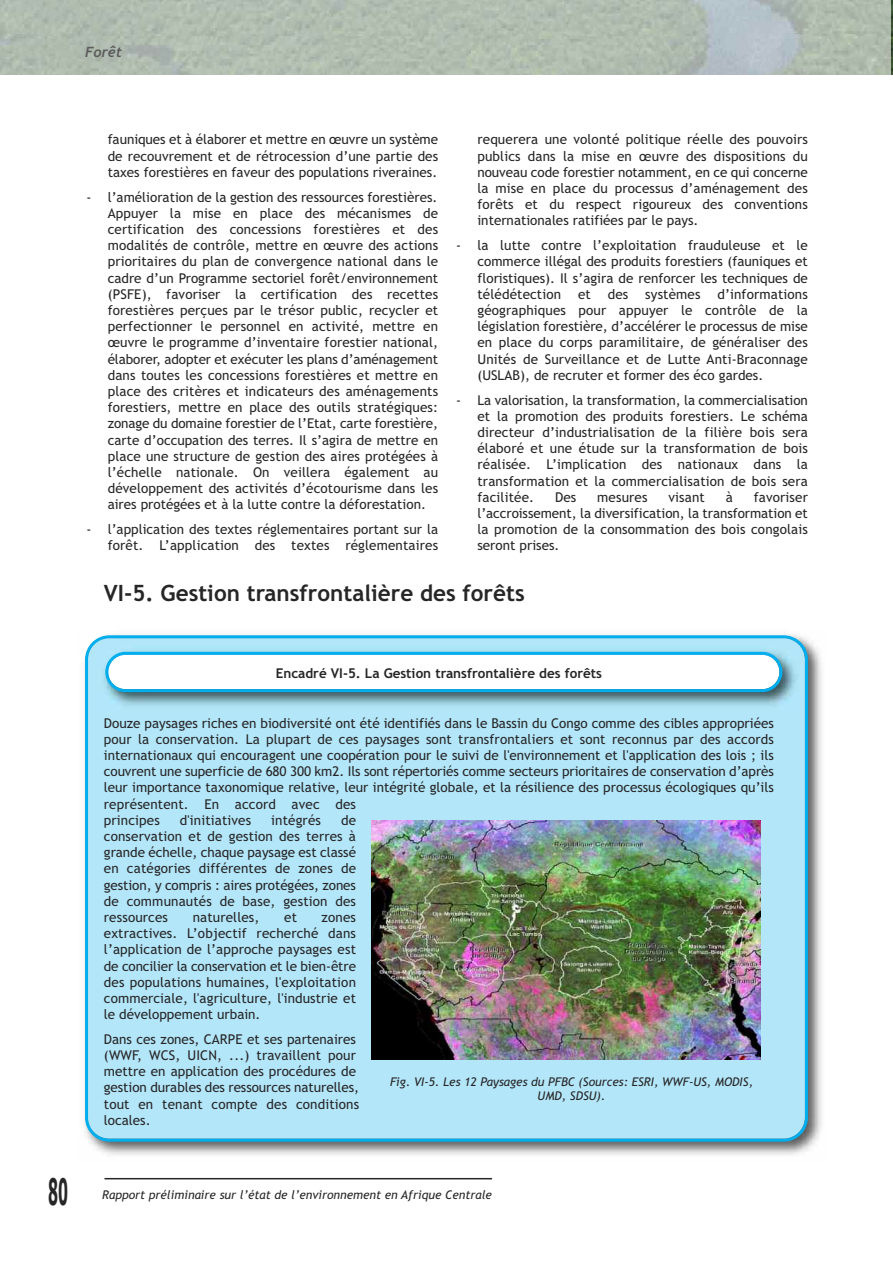
<style>
.page{position:relative;width:893px;height:1263px;background:#fff}
.page>*{position:absolute;margin:0;border:0;box-sizing:border-box;transform-origin:0 0}
.t1{font:700 36.75px "Verdana";color:#272627;scale:.38 1}
.t2{font:700 22.5px "Trebuchet MS";color:#272627}
.t3{font:italic 700 14.25px "Trebuchet";color:#5d5c5d}
.t4{font:13.5px/16.2px "Trebuchet MS";color:#272627;text-align:justify}
.t5{font:700 13.5px "Trebuchet MS";color:#272627}
.t6{font:italic 12px/14.4px "Trebuchet MS";color:#272627;text-align:center}
</style>
<div class="page">
<img style="left:0;top:0;width:891px;height:75px">
<hr style="left:104px;top:1178px;width:388px;height:1px;background:#272627">
<img style="left:84px;top:634px;width:738px;height:521px">
<div style="left:85px;top:635px;width:723px;height:507px;background:#b3e6f9"></div>
<img style="left:98px;top:645px;width:704px;height:66px">
<svg style="left:799px;top:645px;width:3px;height:4px"></svg>
<svg style="left:105px;top:652px;width:677px;height:40px"></svg>
<img style="left:371px;top:821px;width:390px;height:238px">
<p class="t3" style="left:85px;top:44px;width:39px">Forêt</p>
<p class="t4" style="left:108px;top:132px;width:332px">fauniques et à élaborer et mettre en œuvre un système de recouvrement et de rétrocession d’une partie des taxes forestières en faveur des populations riveraines.</p>
<p class="t4" style="left:108px;top:189px;width:332px;text-indent:-21px">- l’amélioration de la gestion des ressources forestières.<br>Appuyer la mise en place des mécanismes de certification des concessions forestières et des modalités de contrôle, mettre en œuvre des actions prioritaires du plan de convergence national dans le cadre d’un Programme sectoriel forêt/environnement (PSFE), favoriser la certification des recettes forestières perçues par le trésor public, recycler et perfectionner le personnel en activité, mettre en œuvre le programme d’inventaire forestier national, élaborer, adopter et exécuter les plans d’aménagement dans toutes les concessions forestières et mettre en place des critères et indicateurs des aménagements forestiers, mettre en place des outils stratégiques: zonage du domaine forestier de l’Etat, carte forestière, carte d’occupation des terres. Il s’agira de mettre en place une structure de gestion des aires protégées à l’échelle nationale. On veillera également au développement des activités d’écotourisme dans les aires protégées et à la lutte contre la déforestation.</p>
<p class="t4" style="left:86px;top:521px;width:353px;text-align:right">- l’application des textes réglementaires portant sur la forêt. L’application des textes réglementaires</p>
<p class="t4" style="left:477px;top:132px;width:332px">requerera une volonté politique réelle des pouvoirs publics dans la mise en œuvre des dispositions du nouveau code forestier notamment, en ce qui concerne la mise en place du processus d’aménagement des forêts et du respect rigoureux des conventions internationales ratifiées par le pays.</p>
<p class="t4" style="left:477px;top:237px;width:332px;text-indent:-21px">- la lutte contre l’exploitation frauduleuse et le commerce illégal des produits forestiers (fauniques et floristiques). Il s’agira de renforcer les techniques de télédétection et des systèmes d’informations géographiques pour appuyer le contrôle de la législation forestière, d’accélérer le processus de mise en place du corps paramilitaire, de généraliser des Unités de Surveillance et de Lutte Anti-Braconnage (USLAB), de recruter et former des éco gardes.</p>
<p class="t4" style="left:477px;top:392px;width:332px;text-indent:-21px">- La valorisation, la transformation, la commercialisation et la promotion des produits forestiers. Le schéma directeur d’industrialisation de la filière bois sera élaboré et une étude sur la transformation de bois réalisée. L’implication des nationaux dans la transformation et la commercialisation de bois sera facilitée.</p>
<p class="t4" style="left:555px;top:489px;width:23px">Des</p>
<p class="t4" style="left:597px;top:489px;width:52px">mesures</p>
<p class="t4" style="left:668px;top:489px;width:38px">visant</p>
<p class="t4" style="left:726px;top:489px;width:9px">à</p>
<p class="t4" style="left:477px;top:489px;width:332px;text-indent:276px">favoriser l’accroissement, la diversification, la transformation et la promotion de la consommation des bois congolais seront prises.</p>
<h2 class="t2" style="left:104px;top:580px;width:422px">VI-5. Gestion transfrontalière des forêts</h2>
<h1 class="t1" style="left:48px;top:1170px;width:54px">80</h1>
<p class="t5" style="left:276px;top:665px;width:328px">Encadré VI-5. La Gestion transfrontalière des forêts</p>
<p class="t4" style="left:104px;top:715px;width:671px;text-align:left">Douze paysages riches en biodiversité ont été identifiés dans le Bassin du Congo comme des cibles appropriées pour la conservation. La plupart de ces paysages sont transfrontaliers et sont reconnus par des accords internationaux qui encouragent une coopération pour le suivi de l'environnement et l'application des lois ; ils couvrent une superficie de 680 300 km2. Ils sont répertoriés comme secteurs prioritaires de conservation d’après leur importance taxonomique relative, leur intégrité globale, et la résilience des processus écologiques qu’ils représentent. En accord avec des<br>principes</p>
<p class="t4" style="left:180px;top:812px;width:73px">d'initiatives</p>
<p class="t4" style="left:271px;top:812px;width:51px">intégrés</p>
<p class="t4" style="left:104px;top:812px;width:254px;text-indent:237px">de conservation et de gestion des terres à grande échelle, chaque paysage est classé en catégories différentes de zones de gestion, y compris : aires protégées, zones de communautés de base, gestion des ressources</p>
<p class="t4" style="left:193px;top:909px;width:68px">naturelles,</p>
<p class="t4" style="left:284px;top:909px;width:14px">et</p>
<p class="t4" style="left:104px;top:909px;width:254px;text-indent:218px">zones extractives. L’objectif recherché dans l’application de l’approche paysages est de concilier la conservation et le bien-être des populations humaines, l'exploitation commerciale, l'agriculture, l'industrie et le développement urbain.</p>
<p class="t4" style="left:104px;top:1031px;width:257px;text-align:left">Dans ces zones, CARPE et ses partenaires (WWF, WCS, UICN, ...) travaillent pour mettre en application des procédures de gestion durables des ressources naturelles, tout en tenant compte des conditions locales.</p>
<p class="t6" style="left:390px;top:1074px;width:365px">Fig. VI-5. Les 12 Paysages du PFBC (Sources: ESRI, WWF-US, MODIS,<br>UMD, SDSU).</p>
<p class="t6" style="left:102px;top:1187px;width:391px">Rapport préliminaire sur l’état de l’environnement en Afrique Centrale</p>
</div>
